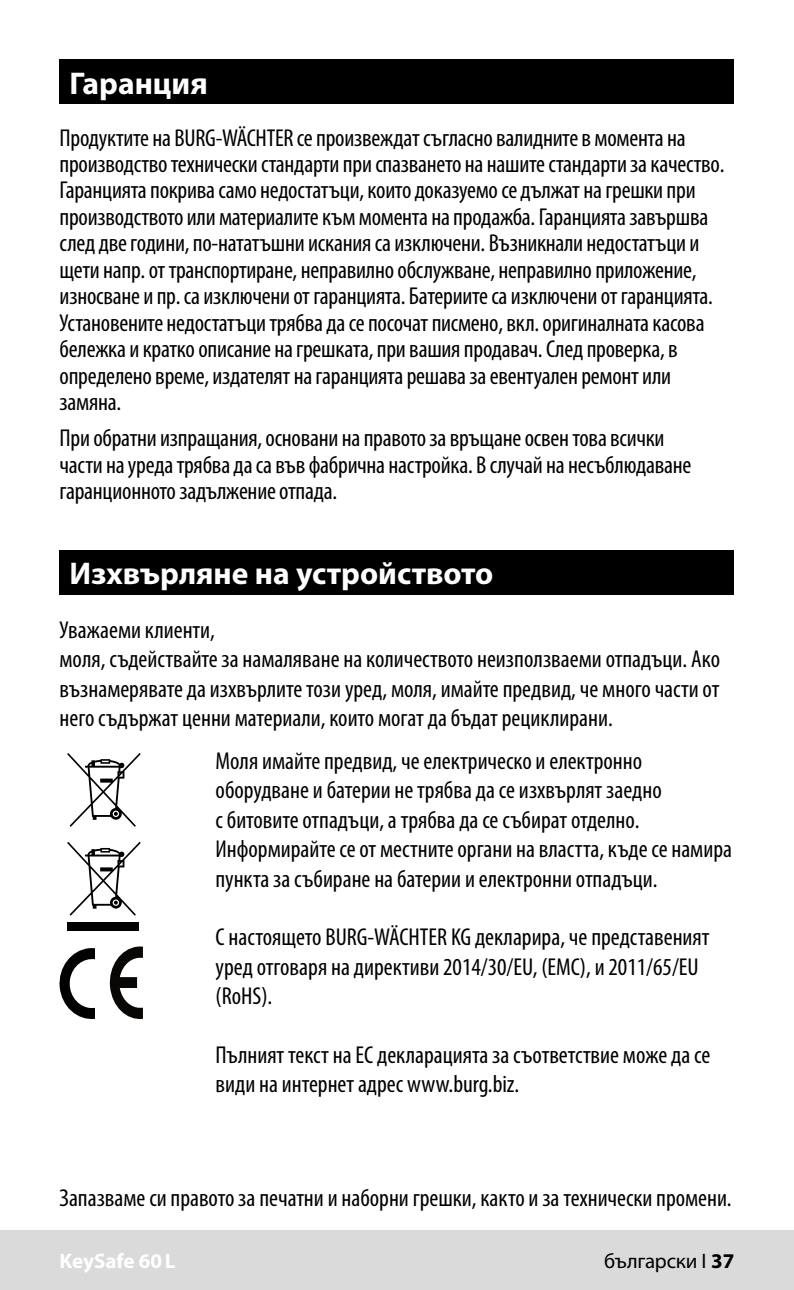
<style>
.page{position:relative;width:794px;height:1290px;background:#fff}
.page>*{position:absolute;margin:0;border:0;box-sizing:border-box;transform-origin:0 0}
.t1{font:700 31.5px "Myriad Pro";color:#fff}
.t2{font:condensed 24.5px/26.6px "Myriad Pro";letter-spacing:-.01em;color:#000}
.t3{font:21px "Myriad Pro";letter-spacing:-.01em;color:#000}
.t4{font:700 21px "Myriad Pro";color:#fff}
.s1{font-weight:700}
</style>
<div class="page">
<div style="left:0;top:1230px;width:794px;height:60px;background:#dadada"></div>
<div style="left:60px;top:60px;width:674px;height:44px;background:#000"></div>
<div style="left:60px;top:550px;width:674px;height:44px;background:#000"></div>
<svg style="left:67px;top:753px;width:74px;height:74px"></svg>
<div style="left:67px;top:922px;width:71px;height:9px;background:#000"></div>
<svg style="left:67px;top:842px;width:74px;height:74px"></svg>
<svg style="left:109px;top:946px;width:34px;height:73px"></svg>
<svg style="left:60px;top:948px;width:35px;height:71px"></svg>
<p class="t1" style="left:69px;top:63px;width:140px">Гаранция</p>
<p class="t2" style="left:60px;top:124px;width:666px">Продуктите на BURG-WÄCHTER се произвеждат съгласно валидните в момента на производство технически стандарти при спазването на нашите стандарти за качество.<br>Гаранцията покрива само недостатъци, които доказуемо се дължат на грешки при производството или материалите към момента на продажба. Гаранцията завършва след две години, по-нататъшни искания са изключени. Възникнали недостатъци и щети напр. от транспортиране, неправилно обслужване, неправилно приложение, износване и пр. са изключени от гаранцията. Батериите са изключени от гаранцията.<br>Установените недостатъци трябва да се посочат писмено, вкл. оригиналната касова бележка и кратко описание на грешката, при вашия продавач. След проверка, в определено време, издателят на гаранцията решава за евентуален ремонт или замяна.</p>
<p class="t2" style="left:60px;top:425px;width:633px">При обратни изпращания, основани на правото за връщане освен това всички части на уреда трябва да са във фабрична настройка. В случай на несъблюдаване гаранционното задължение отпада.</p>
<p class="t1" style="left:69px;top:553px;width:425px">Изхвърляне на устройството</p>
<p class="t2" style="left:60px;top:615px;width:662px;line-height:29.4px">Уважаеми клиенти,<br>моля, съдействайте за намаляване на количеството неизползваеми отпадъци. Ако възнамерявате да изхвърлите този уред, моля, имайте предвид, че много части от него съдържат ценни материали, които могат да бъдат рециклирани.</p>
<p class="t2" style="left:216px;top:746px;width:518px;line-height:29.4px">Моля имайте предвид, че електрическо и електронно оборудване и батерии не трябва да се изхвърлят заедно<br>с битовите отпадъци, а трябва да се събират отделно.<br>Информирайте се от местните органи на властта, къде се намира пункта за събиране на батерии и електронни отпадъци.</p>
<p class="t2" style="left:216px;top:922px;width:495px;line-height:29.4px">С настоящето BURG-WÄCHTER KG декларира, че представеният уред отговаря на директиви 2014/30/ЕU, (ЕМС), и 2011/65/ЕU (RoHS).</p>
<p class="t2" style="left:216px;top:1040px;width:496px;line-height:29.4px">Пълният текст на ЕС декларацията за съответствие може да се види на интернет адрес www.burg.biz.</p>
<p class="t2" style="left:60px;top:1184px;width:673px">Запазваме си правото за печатни и наборни грешки, както и за технически промени.</p>
<p class="t4" style="left:60px;top:1247px;width:118px">KeySafe 60L</p>
<p class="t3" style="left:604px;top:1248px;width:132px">български I <span class="s1">37</span></p>
</div>
